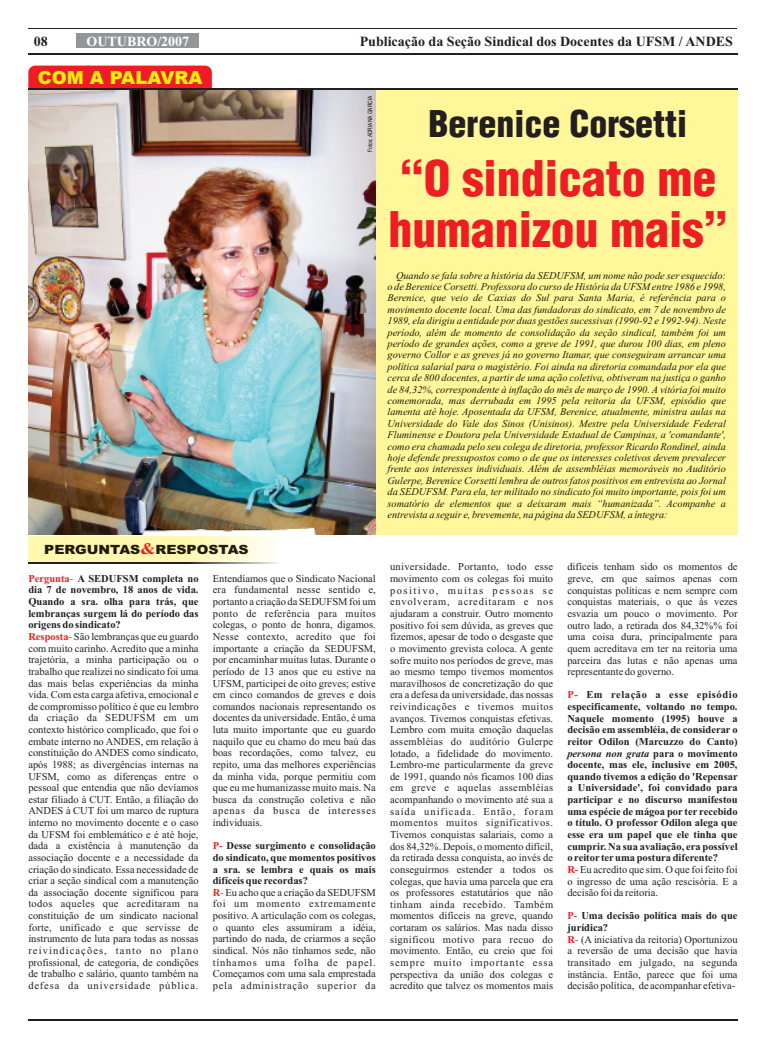
<style>
.page{position:relative;width:766px;height:1049px;background:#fff}
.page>*{position:absolute;margin:0;border:0;box-sizing:border-box;transform-origin:0 0}
.t1{font:47.9px/50.5px "Switzerland Cond Black Plain";color:#ee1d23}
.t2{font:35.9px "Switzerland Cond Black Plain";color:#231f20}
.t3{font:900 18px "Arial";color:#fff101}
.t4{font:700 14px "Times New Roman";color:#231f20}
.t5{font:700 14px "Times New Roman";color:#fff}
.t6{font:900 12.7px "Arial";color:#1f1c06;scale:1.1 1}
.t7{font:10.5px/11.6px "Times New Roman";color:#231f20;text-align:justify}
.t8{font:700 10.5px/11.6px "Times New Roman";color:#231f20;text-align:justify}
.t9{font:700 10.5px "Times New Roman";color:#ee1d23}
.t10{font:italic 10.3px/11.4px "Times New Roman";color:#1e1b01;text-align:justify}
.t11{font:6px "Arial Narrow";color:#180e01}
.s1{font-family:"Times New Roman";font-weight:700;font-size:16.3px;color:#ee1d23}
.s2{color:#ee1d23}
.s3{font-weight:400;color:#ee1d23}
.s4{font-weight:700;color:#ee1d23}
.s5{font-weight:700}
.s6{font-style:italic}
.s7{font-weight:400}
</style>
<div class="page">
<div style="left:376px;top:88px;width:361px;height:446px;background:#fff79a"></div>
<img style="left:29px;top:90px;width:346px;height:444px">
<div style="left:28px;top:66px;width:184px;height:22px;background:#ee1d23"></div>
<hr style="left:28px;top:1019px;width:709px;height:2px;background:#231f20">
<hr style="left:28px;top:28px;width:709px;height:1px;background:#231f20">
<hr style="left:28px;top:53px;width:709px;height:2px;background:#231f20">
<div style="left:76px;top:34px;width:123px;height:14px;background:#939598"></div>
<hr style="left:28px;top:88px;width:709px;height:2px;background:#231f20">
<div style="left:28px;top:536px;width:285px;height:27px;background:#fff8ae"></div>
<hr style="left:28px;top:562px;width:188px;height:1px;background:#231f20">
<div style="left:157px;top:536px;width:157px;height:27px;background:linear-gradient(to right,#fff7a0,#fff)"></div>
<svg style="left:157px;top:562px;width:156px;height:1px"></svg>
<h3 class="t4" style="left:34px;top:36px;width:15px">08</h3>
<h3 class="t5" style="left:86px;top:36px;width:104px">OUTUBRO/2007</h3>
<h3 class="t4" style="left:359px;top:36px;width:374px">Publicação da Seção Sindical dos Docentes da UFSM / ANDES</h3>
<h3 class="t3" style="left:38px;top:71px;width:166px">COM A PALAVRA</h3>
<p class="t11" style="left:368px;top:152px;width:58px;rotate:-90deg">Fotos: ADRIANA GARCIA</p>
<p class="t6" style="left:44px;top:545px;width:187px">PERGUNTAS<span class="s1">&amp;</span>RESPOSTAS</p>
<p class="t8" style="left:28px;top:574px;width:172px"><span class="s2">Pergunta</span><span class="s3">-</span> A SEDUFSM completa no</p>
<p class="t8" style="left:28px;top:585px;width:172px">dia 7 de novembro, 18 anos de vida.<br>Quando a sra. olha para trás, que lembranças surgem lá do período das origens do sindicato?</p>
<p class="t7" style="left:28px;top:643px;width:172px">com muito carinho. Acredito que a minha trajetória, a minha participação ou o trabalho que realizei no sindicato foi uma das mais belas experiências da minha vida. Com esta carga afetiva, emocional e de compromisso político é que eu lembro da criação da SEDUFSM em um contexto histórico complicado, que foi o embate interno no ANDES, em relação à constituição do ANDES como sindicato, após 1988; as divergências internas na UFSM, como as diferenças entre o pessoal que entendia que não devíamos estar filiado à CUT. Então, a filiação do ANDES à CUT foi um marco de ruptura interno no movimento docente e o caso da UFSM foi emblemático e é até hoje, dada a existência à manutenção da associação docente e a necessidade da criação do sindicato. Essa necessidade de criar a seção sindical com a manutenção da associação docente significou para todos aqueles que acreditaram na constituição de um sindicato nacional forte, unificado e que servisse de instrumento de luta para todas as nossas reivindicações, tanto no plano profissional, de categoria, de condições de trabalho e salário, quanto também na defesa da universidade pública.</p>
<p class="t7" style="left:28px;top:632px;width:172px"><span class="s4">Resposta</span><span class="s2">-</span> São lembranças que eu guardo</p>
<p class="t7" style="left:213px;top:573px;width:165px">Entendíamos que o Sindicato Nacional era fundamental nesse sentido e, portanto a criação da SEDUFSM foi um ponto de referência para muitos colegas, o ponto de honra, digamos.<br>Nesse contexto, acredito que foi importante a criação da SEDUFSM, por encaminhar muitas lutas. Durante o período de 13 anos que eu estive na UFSM, participei de oito greves; estive em cinco comandos de greves e dois comandos nacionais representando os docentes da universidade. Então, é uma luta muito importante que eu guardo naquilo que eu chamo do meu baú das boas recordações, como talvez, eu repito, uma das melhores experiências da minha vida, porque permitiu com que eu me humanizasse muito mais. Na busca da construção coletiva e não apenas da busca de interesses individuais.</p>
<p class="t7" style="left:213px;top:841px;width:165px;text-align:left"><span class="s4">P-</span> <span class="s5">Desse surgimento e consolidação do sindicato, que momentos positivos a sra. se lembra e quais os mais difíceis que recordas?<br></span><span class="s4">R</span><span class="s2">-</span> Eu acho que a criação da SEDUFSM foi um momento extremamente positivo. A articulação com os colegas, o quanto eles assumiram a idéia, partindo do nada, de criarmos a seção sindical. Nós não tínhamos sede, não tínhamos uma folha de papel.<br>Começamos com uma sala emprestada pela administração superior da</p>
<h2 class="t2" style="left:428px;top:109px;width:260px">Berenice Corsetti</h2>
<h1 class="t1" style="left:388px;top:157px;width:340px">“O sindicato me humanizou mais”</h1>
<p class="t10" style="left:387px;top:270px;width:340px;text-indent:9px">Quando se fala sobre a história da SEDUFSM, um nome não pode ser esquecido: o de Berenice Corsetti. Professora do curso de História da UFSM entre 1986 e 1998, Berenice, que veio de Caxias do Sul para Santa Maria, é referência para o movimento docente local. Uma das fundadoras do sindicato, em 7 de novembro de 1989, ela dirigiu a entidade por duas gestões sucessivas (1990-92 e 1992-94). Neste período, além de momento de consolidação da seção sindical, também foi um período de grandes ações, como a greve de 1991, que durou 100 dias, em pleno governo Collor e as greves já no governo Itamar, que conseguiram arrancar uma política salarial para o magistério. Foi ainda na diretoria comandada por ela que cerca de 800 docentes, a partir de uma ação coletiva, obtiveram na justiça o ganho de 84,32%, correspondente à inflação do mês de março de 1990. A vitória foi muito comemorada, mas derrubada em 1995 pela reitoria da UFSM, episódio que lamenta até hoje. Aposentada da UFSM, Berenice, atualmente, ministra aulas na Universidade do Vale dos Sinos (Unisinos). Mestre pela Universidade Federal Fluminense e Doutora pela Universidade Estadual de Campinas, a 'comandante', como era chamada pelo seu colega de diretoria, professor Ricardo Rondinel, ainda hoje defende pressupostos como o de que os interesses coletivos devem prevalecer frente aos interesses individuais. Além de assembléias memoráveis no Auditório Gulerpe, Berenice Corsetti lembra de outros fatos positivos em entrevista ao Jornal da SEDUFSM. Para ela, ter militado no sindicato foi muito importante, pois foi um somatório de elementos que a deixaram mais “humanizada”. Acompanhe a entrevista a seguir e, brevemente, na página da SEDUFSM, a íntegra:</p>
<p class="t7" style="left:390px;top:562px;width:165px">universidade. Portanto, todo esse movimento com os colegas foi muito positivo, muitas pessoas se envolveram, acreditaram e nos ajudaram a construir. Outro momento positivo foi sem dúvida, as greves que fizemos, apesar de todo o desgaste que o movimento grevista coloca. A gente sofre muito nos períodos de greve, mas ao mesmo tempo tivemos momentos maravilhosos de concretização do que era a defesa da universidade, das nossas reivindicações e tivemos muitos avanços. Tivemos conquistas efetivas.<br>Lembro com muita emoção daquelas assembléias do auditório Gulerpe lotado, a fidelidade do movimento.<br>Lembro-me particularmente da greve de 1991, quando nós ficamos 100 dias em greve e aquelas assembléias acompanhando o movimento até sua a saída unificada. Então, foram momentos muitos significativos.<br>Tivemos conquistas salariais, como a dos 84,32%. Depois, o momento difícil, da retirada dessa conquista, ao invés de conseguirmos estender a todos os colegas, que havia uma parcela que era os professores estatutários que não tinham ainda recebido. Também momentos difíceis na greve, quando cortaram os salários. Mas nada disso significou motivo para recuo do movimento. Então, eu creio que foi sempre muito importante essa perspectiva da união dos colegas e acredito que talvez os momentos mais</p>
<p class="t7" style="left:567px;top:562px;width:172px">difíceis tenham sido os momentos de greve, em que saímos apenas com conquistas políticas e nem sempre com conquistas materiais, o que às vezes esvazia um pouco o movimento. Por outro lado, a retirada dos 84,32%% foi uma coisa dura, principalmente para quem acreditava em ter na reitoria uma parceira das lutas e não apenas uma representante do governo.</p>
<p class="t8" style="left:567px;top:690px;width:172px;text-align:left;text-indent:19px">Em relação a esse episódio especificamente, voltando no tempo.<br>Naquele momento (1995) houve a decisão em assembléia, de considerar o reitor Odilon (Marcuzzo do Canto) <span class="s6">persona non grata</span> para o movimento docente, mas ele, inclusive em 2005, quando tivemos a edição do 'Repensar a Universidade', foi convidado para participar e no discurso manifestou uma espécie de mágoa por ter recebido o título. O professor Odilon alega que esse era um papel que ele tinha que cumprir. Na sua avaliação, era possível o reitor teruma postura diferente?<br><span class="s2">R-</span> <span class="s7">Eu acredito que sim. O que foi feito foi o ingresso de uma ação rescisória. E a decisão foi da reitoria.</span></p>
<p class="t7" style="left:567px;top:911px;width:172px;text-align:left"><span class="s4">P-</span> <span class="s5">Uma decisão política mais do que jurídica?<br></span><span class="s4">R</span><span class="s2">-</span> (A iniciativa da reitoria) Oportunizou a reversão de uma decisão que havia transitado em julgado, na segunda instância. Então, parece que foi uma decisão política, de acompanhar efetiva-</p>
<p class="t9" style="left:567px;top:691px;width:12px">P-</p>
</div>
